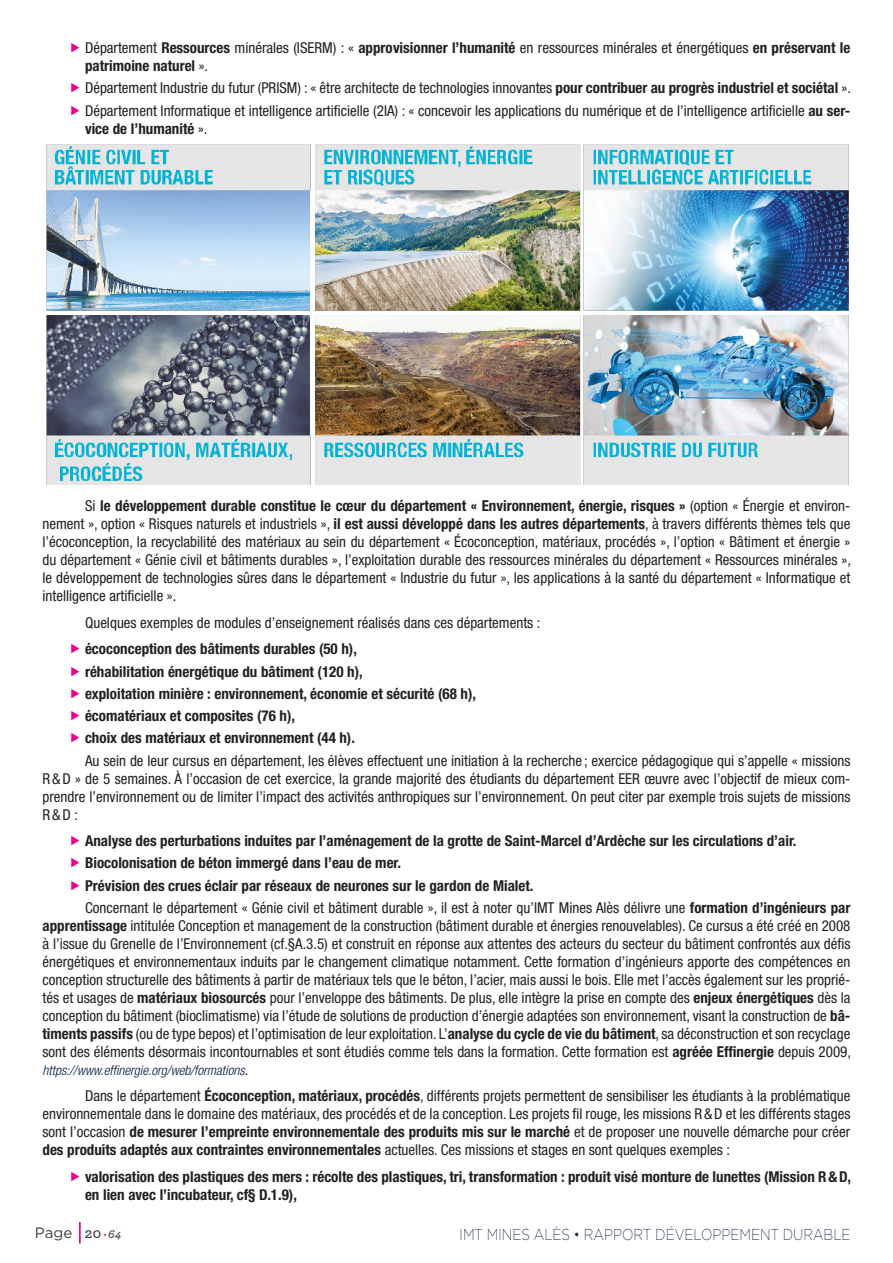
<style>
.page{position:relative;width:893px;height:1263px;background:#fff}
.page>*{position:absolute;margin:0;border:0;box-sizing:border-box;transform-origin:0 0}
.t1{font:200 15.75px "Gotham";color:#001942;scale:.85 1}
.t2{font:condensed 15px/18px "Helvetica Neue LT Std";color:#231f20;text-align:justify}
.t3{font:700 condensed 15px/22.2px "Helvetica Neue LT Std";color:#231f20}
.t4{font:15px "Gotham";color:#3e3e3f}
.t5{font:italic 300 condensed 13.5px "Helvetica Neue LT Std";color:#001942}
.s1{font-weight:700}
.s2{font-weight:400}
.s3{font-weight:400;font-style:normal;font-size:15px;color:#231f20}
.s4{font-family:"Archer";font-weight:600}
.s5{font-weight:200;font-size:9px;color:#ed028c}
.s6{font-family:"Archer";font-weight:600;font-style:italic;font-size:12px}
</style>
<div class="page">
<div style="left:28px;top:1222px;width:53px;height:21px;border:4px solid #ed028c"></div>
<div style="left:28px;top:1219px;width:51px;height:28px;background:#fff"></div>
<img style="left:46px;top:144px;width:803px;height:341px">
<p class="t2" style="left:85px;top:39px;width:767px">Département <span class="s1">Ressources</span> minérales (ISERM) : « <span class="s1">approvisionner l’humanité</span> en ressources minérales et énergétiques <span class="s1">en préservant le patrimoine naturel</span> ».</p>
<p class="t2" style="left:85px;top:77px;width:767px;line-height:22.2px">Département Industrie du futur (PRISM) : « être architecte de technologies innovantes <span class="s1">pour contribuer au progrès industriel et sociétal</span> ».<br>Département Informatique et intelligence artificielle (2IA) : « concevoir les applications du numérique et de l’intelligence artificielle <span class="s1">au ser-</span></p>
<p class="t3" style="left:85px;top:117px;width:124px">vice de l’humanité <span class="s2">».</span></p>
<p class="t2" style="left:43px;top:497px;width:810px;text-indent:43px">Si <span class="s1">le développement durable constitue le cœur du département « Environnement, énergie, risques »</span> (option « Énergie et environ&shy;nement », option « Risques naturels et industriels », <span class="s1">il est aussi développé dans les autres départements</span>, à travers différents thèmes tels que l’écoconception, la recyclabilité des matériaux au sein du département « Écoconception, matériaux, procédés », l’option « Bâtiment et énergie » du département « Génie civil et bâtiments durables », l’exploitation durable des ressources minérales du département « Ressources minérales », le développement de technologies sûres dans le département « Industrie du futur », les applications à la santé du département « Informatique et intelligence artificielle ».</p>
<p class="t2" style="left:85px;top:613px;width:457px">Quelques exemples de modules d’enseignement réalisés dans ces départements :</p>
<p class="t3" style="left:85px;top:638px;width:393px">écoconception des bâtiments durables (50 h),<br>réhabilitation énergétique du bâtiment (120 h),<br>exploitation minière : environnement, économie et sécurité (68 h), écomatériaux et composites (76 h),<br>choix des matériaux et environnement (44 h).</p>
<p class="t2" style="left:43px;top:751px;width:809px;text-indent:43px">Au sein de leur cursus en département, les élèves effectuent une initiation à la recherche ; exercice pédagogique qui s’appelle « missions R&amp;D » de 5 semaines. À l’occasion de cet exercice, la grande majorité des étudiants du département EER œuvre avec l’objectif de mieux com&shy;prendre l’environnement ou de limiter l’impact des activités anthropiques sur l’environnement. On peut citer par exemple trois sujets de missions R&amp;D :</p>
<p class="t3" style="left:85px;top:829px;width:767px">Analyse des perturbations induites par l’aménagement de la grotte de Saint-Marcel d’Ardèche sur les circulations d’air.<br>Biocolonisation de béton immergé dans l’eau de mer.<br>Prévision des crues éclair par réseaux de neurones sur le gardon de Mialet.<br><span class="s2">Concernant le département « Génie civil et bâtiment durable », il est à noter qu’IMT Mines Alès délivre une</span> formation d’ingénieurs par</p>
<p class="t2" style="left:43px;top:916px;width:810px"><span class="s1">apprentissage</span> intitulée Conception et management de la construction (bâtiment durable et énergies renouvelables). Ce cursus a été créé en 2008 à l’issue du Grenelle de l’Environnement (cf.§A.3.5) et construit en réponse aux attentes des acteurs du secteur du bâtiment confrontés aux défis énergétiques et environnementaux induits par le changement climatique notamment. Cette formation d’ingénieurs apporte des compétences en conception structurelle des bâtiments à partir de matériaux tels que le béton, l’acier, mais aussi le bois. Elle met l’accès également sur les proprié&shy;tés et usages de <span class="s1">matériaux biosourcés</span> pour l’enveloppe des bâtiments. De plus, elle intègre la prise en compte des <span class="s1">enjeux énergétiques</span> dès la conception du bâtiment (bioclimatisme) via l’étude de solutions de production d’énergie adaptées son environnement, visant la construction de <span class="s1">bâ&shy;timents passifs</span> (ou de type bepos) et l’optimisation de leur exploitation. L’<span class="s1">analyse du cycle de vie du bâtiment</span>, sa déconstruction et son recyclage sont des éléments désormais incontournables et sont étudiés comme tels dans la formation. Cette formation est <span class="s1">agréée Effinergie</span> depuis 2009,</p>
<p class="t5" style="left:43px;top:1062px;width:207px">https://www.effinergie.org/web/formations<span class="s3">.</span></p>
<p class="t2" style="left:43px;top:1087px;width:809px;text-indent:43px">Dans le département <span class="s1">Écoconception, matériaux, procédés</span>, différents projets permettent de sensibiliser les étudiants à la problématique environnementale dans le domaine des matériaux, des procédés et de la conception. Les projets fil rouge, les missions R&amp;D et les différents stages sont l’occasion <span class="s1">de mesurer l’empreinte environnementale des produits mis sur le marché</span> et de proposer une nouvelle démarche pour créer <span class="s1">des produits adaptés aux contraintes environnementales</span> actuelles. Ces missions et stages en sont quelques exemples :</p>
<p class="t3" style="left:85px;top:1167px;width:767px;line-height:18px">valorisation des plastiques des mers : récolte des plastiques, tri, transformation : produit visé monture de lunettes (Mission R&amp;D, en lien avec l’incubateur, cf§ D.1.9),</p>
<p class="t4" style="left:35px;top:1223px;width:88px">Page <span class="s4">20</span> <span class="s5">•</span><span class="s6">64</span></p>
<p class="t1" style="left:460px;top:1224px;width:461px">IMT MINES ALÈS • RAPPORT DÉVELOPPEMENT DURABLE</p>
</div>
